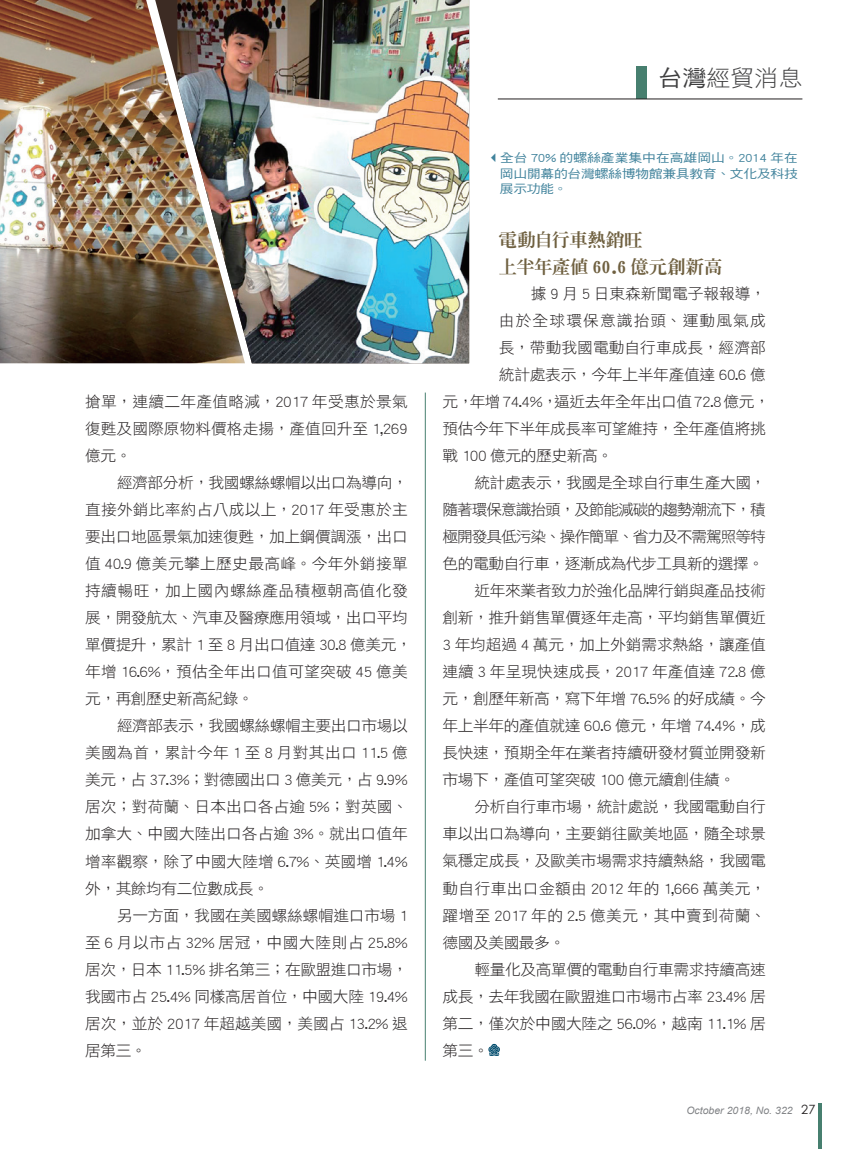
<style>
.page{position:relative;width:851px;height:1149px;background:#fff}
.page>*{position:absolute;margin:0;border:0;box-sizing:border-box;transform-origin:0 0}
.t1{font:22.8px "DF Hei Std W3";color:#3e3e3f;scale:1.05 1}
.t2{font:800 17.7px/27px "Inn Ming";letter-spacing:-.015em;color:#6f6040}
.t3{font:15.3px/27px "DF Hei Std W3";letter-spacing:-.025em;color:#231f20;text-align:justify}
.t4{font:15.3px "DF Hei Std W3";letter-spacing:-.07em;color:#231f20}
.t5{font:15.3px "DF Hei Std W3";color:#231f20}
.t6{font:15.3px "DF Hei Std W3";letter-spacing:.02em;color:#231f20}
.t7{font:15.3px "DF Hei Std W3";letter-spacing:.025em;color:#231f20}
.t8{font:15.3px "DF Hei Std W3";letter-spacing:.07em;color:#231f20}
.t9{font:15.3px "DF Hei Std W3";letter-spacing:-.005em;color:#231f20}
.t10{font:12px/15.8px "DF Hei Std W5";letter-spacing:-.02em;color:#41839c;text-align:justify;scale:1.15 1}
.t11{font:italic 10.2px "Arial";color:#808285}
.s1{font-family:"DF Hei Std W5"}
.s2{font-family:"Century Gothic";font-style:normal;font-size:12.75px;color:#231f20}
</style>
<div class="page">
<div style="left:636px;top:66px;width:10px;height:33px;background:#477f6f"></div>
<svg style="left:818px;top:1103px;width:3px;height:45px"></svg>
<hr style="left:497px;top:99px;width:305px;height:1px;background:#231f20">
<svg style="left:488px;top:1043px;width:12px;height:13px"></svg>
<hr style="left:425px;top:392px;width:1px;height:668px;background:#477f6f">
<img style="left:0;top:0;width:155px;height:363px">
<img style="left:155px;top:0;width:22px;height:363px">
<img style="left:177px;top:0;width:292px;height:363px">
<p class="t3" style="left:85px;top:388px;width:324px">搶單，連續二年產值略減，2017 年受惠於景氣復甦及國際原物料價格走揚，產值回升至 1,269億元。</p>
<p class="t3" style="left:85px;top:469px;width:328px;text-align:left;text-indent:32px">經濟部分析，我國螺絲螺帽以出口為導向，直接外銷比率約占八成以上，2017 年受惠於主要出口地區景氣加速復甦，加上鋼價調漲，出口值 40.9 億美元攀上歷史最高峰。今年外銷接單持續暢旺，加上國內螺絲產品積極朝高值化發展，開發航太、汽車及醫療應用領域，出口平均單價提升，累計 1 至 8 月出口值達 30.8 億美元，年增 16.6%，預估全年出口值可望突破 45 億美元，再創歷史新高紀錄。</p>
<p class="t3" style="left:85px;top:712px;width:324px;text-indent:32px">經濟部表示，我國螺絲螺帽主要出口市場以美國為首，累計今年 1 至 8 月對其出口 11.5 億美元，占 37.3%；對德國出口 3 億美元，占 9.9%居次；對荷蘭、日本出口各占逾 5%；對英國、加拿大、中國大陸出口各占逾 3%。就出口值年增率觀察，除了中國大陸增 6.7%、英國增 1.4%外，其餘均有二位數成長。</p>
<p class="t3" style="left:85px;top:901px;width:324px;text-indent:32px">另一方面，我國在美國螺絲螺帽進口市場 1至 6 月以市占 32% 居冠，中國大陸則占 25.8%居次，日本 11.5% 排名第三；在歐盟進口市場，我國市占 25.4% 同樣高居首位，中國大陸 19.4%居次，並於 2017 年超越美國，美國占 13.2% 退居第三。</p>
<h1 class="t1" style="left:658px;top:66px;width:139px"><span class="s1">台灣</span>經貿消息</h1>
<p class="t10" style="left:500px;top:149px;width:260px">全台 70% 的螺絲產業集中在高雄岡山。2014 年在岡山開幕的台灣螺絲博物館兼具教育、文化及科技展示功能。</p>
<p class="t2" style="left:499px;top:226px;width:225px">電動自行車熱銷旺　<br>上半年產值 60.6 億元創新高</p>
<p class="t9" style="left:530px;top:285px;width:236px">據 9 月 5 日東森新聞電子報報導，</p>
<p class="t8" style="left:499px;top:312px;width:268px">由於全球環保意識抬頭、運動風氣成</p>
<p class="t5" style="left:499px;top:339px;width:268px">長，帶動我國電動自行車成長，經濟部</p>
<p class="t3" style="left:499px;top:361px;width:268px">統計處表示，今年上半年產值達 60.6 億</p>
<p class="t3" style="left:442px;top:388px;width:329px">元，年增74.4%，逼近去年全年出口值72.8億元，</p>
<p class="t3" style="left:442px;top:415px;width:325px">預估今年下半年成長率可望維持，全年產值將挑</p>
<p class="t3" style="left:442px;top:442px;width:172px">戰 100 億元的歷史新高。</p>
<p class="t3" style="left:474px;top:469px;width:293px">統計處表示，我國是全球自行車生產大國，</p>
<p class="t4" style="left:442px;top:501px;width:325px">隨著環保意識抬頭，及節能減碳的趨勢潮流下，積</p>
<p class="t4" style="left:442px;top:528px;width:325px">極開發具低污染、操作簡單、省力及不需駕照等特</p>
<p class="t3" style="left:442px;top:550px;width:323px">色的電動自行車，逐漸成為代步工具新的選擇。</p>
<p class="t3" style="left:474px;top:577px;width:293px">近年來業者致力於強化品牌行銷與產品技術</p>
<p class="t3" style="left:442px;top:604px;width:325px">創新，推升銷售單價逐年走高，平均銷售單價近</p>
<p class="t3" style="left:442px;top:631px;width:325px">3 年均超過 4 萬元，加上外銷需求熱絡，讓產值</p>
<p class="t5" style="left:442px;top:663px;width:325px">連續 3 年呈現快速成長，2017 年產值達 72.8 億</p>
<p class="t3" style="left:442px;top:685px;width:325px">元，創歷年新高，寫下年增 76.5% 的好成績。今</p>
<p class="t3" style="left:442px;top:712px;width:325px">年上半年的產值就達 60.6 億元，年增 74.4%，成</p>
<p class="t3" style="left:442px;top:739px;width:325px">長快速，預期全年在業者持續研發材質並開發新</p>
<p class="t3" style="left:442px;top:766px;width:294px">市場下，產值可望突破 100 億元續創佳績。</p>
<p class="t3" style="left:474px;top:793px;width:293px">分析自行車市場，統計處說，我國電動自行</p>
<p class="t3" style="left:442px;top:820px;width:325px">車以出口為導向，主要銷往歐美地區，隨全球景</p>
<p class="t3" style="left:442px;top:847px;width:325px">氣穩定成長，及歐美市場需求持續熱絡，我國電</p>
<p class="t6" style="left:442px;top:879px;width:325px">動自行車出口金額由 2012 年的 1,666 萬美元，</p>
<p class="t7" style="left:442px;top:906px;width:325px">躍增至 2017 年的 2.5 億美元，其中賣到荷蘭、</p>
<p class="t3" style="left:442px;top:927px;width:124px">德國及美國最多。</p>
<p class="t3" style="left:474px;top:954px;width:293px">輕量化及高單價的電動自行車需求持續高速</p>
<p class="t3" style="left:442px;top:981px;width:325px">成長，去年我國在歐盟進口市場市占率 23.4% 居</p>
<p class="t3" style="left:442px;top:1008px;width:325px">第二，僅次於中國大陸之 56.0%，越南 11.1% 居</p>
<p class="t3" style="left:442px;top:1035px;width:48px">第三。</p>
<p class="t11" style="left:686px;top:1104px;width:130px">October 2018, No. 322 <span class="s2">27</span></p>
</div>
